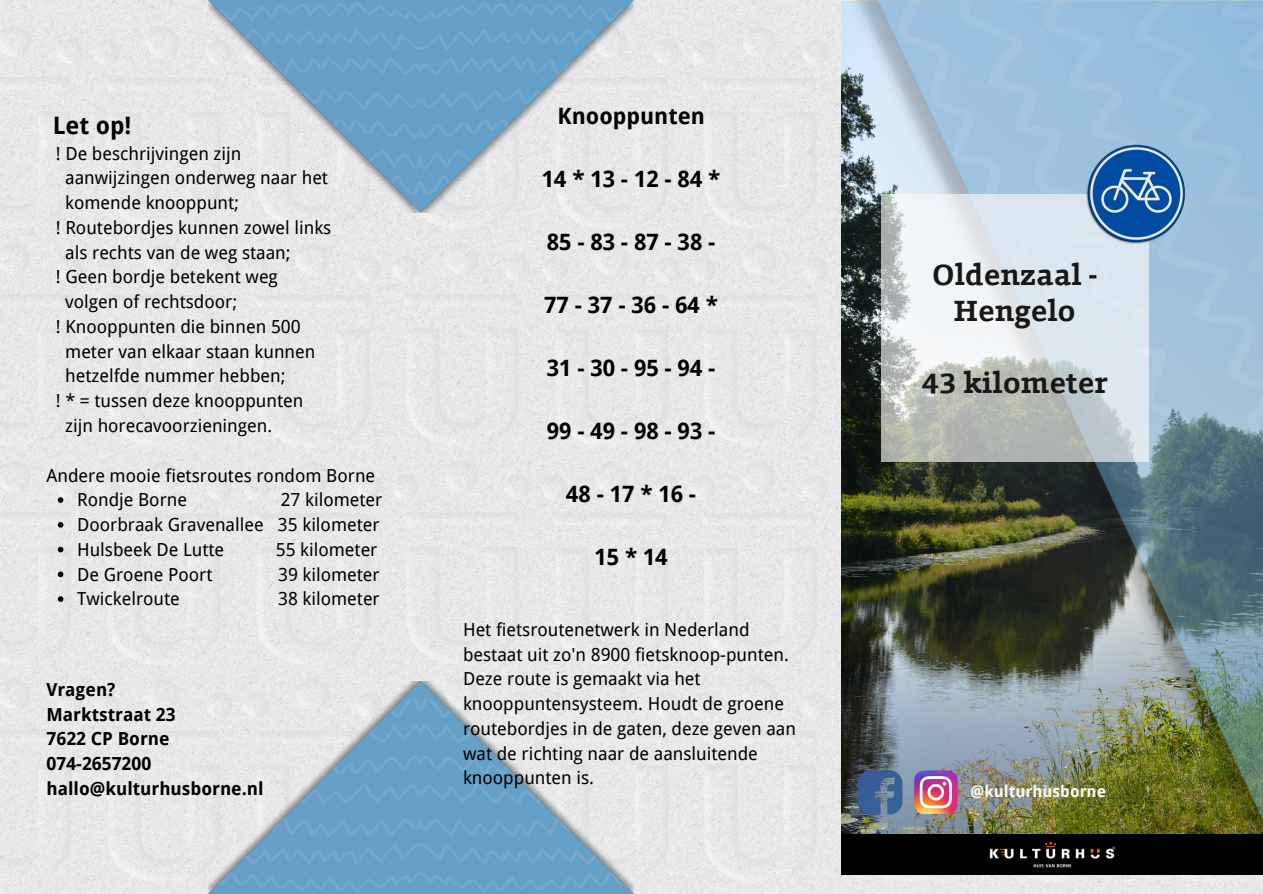
<style>
.page{position:relative;width:1263px;height:894px;background:#fff}
.page>*{position:absolute;margin:0;border:0;box-sizing:border-box;transform-origin:0 0}
.t1{font:700 30px/36px "Foro W01";color:#171717;text-align:center}
.t2{font:700 24px "Droid Sans";color:#000}
.t3{font:700 22.5px "Droid Sans";color:#000}
.t4{font:18px/24.8px "Droid Sans";color:#000}
.t5{font:700 18px/24.8px "Droid Sans";color:#000}
.t6{font:700 16.05px "Droid Sans";color:#fafafa}
</style>
<div class="page">
<div style="left:0;top:0;width:799px;height:893px;background:#e8e8e8"></div>
<svg style="left:58px;top:497px;width:5px;height:5px"></svg>
<svg style="left:58px;top:522px;width:5px;height:5px"></svg>
<svg style="left:58px;top:546px;width:5px;height:6px"></svg>
<svg style="left:58px;top:571px;width:5px;height:6px"></svg>
<svg style="left:58px;top:596px;width:5px;height:5px"></svg>
<img style="left:799px;top:0;width:464px;height:893px">
<svg style="left:881px;top:193px;width:268px;height:268px"></svg>
<img style="left:1087px;top:143px;width:100px;height:100px">
<img style="left:209px;top:681px;width:424px;height:212px">
<img style="left:209px;top:0;width:424px;height:213px">
<div style="left:841px;top:834px;width:422px;height:39px;background:#000"></div>
<img style="left:855px;top:766px;width:50px;height:51px">
<img style="left:912px;top:768px;width:48px;height:48px">
<h2 class="t2" style="left:53px;top:111px;width:80px">Let op!</h2>
<p class="t4" style="left:56px;top:141px;width:187px">! De beschrijvingen zijn</p>
<p class="t4" style="left:65px;top:166px;width:264px">aanwijzingen onderweg naar het</p>
<p class="t4" style="left:65px;top:190px;width:175px">komende knooppunt;</p>
<p class="t4" style="left:56px;top:215px;width:277px">! Routebordjes kunnen zowel links</p>
<p class="t4" style="left:65px;top:240px;width:227px">als rechts van de weg staan;</p>
<p class="t4" style="left:56px;top:265px;width:224px">! Geen bordje betekent weg</p>
<p class="t4" style="left:65px;top:289px;width:173px">volgen of rechtsdoor;</p>
<p class="t4" style="left:56px;top:314px;width:246px">! Knooppunten die binnen 500</p>
<p class="t4" style="left:65px;top:339px;width:252px">meter van elkaar staan kunnen</p>
<p class="t4" style="left:65px;top:364px;width:222px">hetzelfde nummer hebben;</p>
<p class="t4" style="left:56px;top:388px;width:249px">! * = tussen deze knooppunten</p>
<p class="t4" style="left:65px;top:413px;width:208px">zijn horecavoorzieningen.</p>
<p class="t4" style="left:47px;top:462px;width:330px">Andere mooie fietsroutes rondom Borne</p>
<p class="t4" style="left:77px;top:487px;width:111px">Rondje Borne</p>
<p class="t4" style="left:77px;top:487px;width:307px;text-indent:204px">27 kilometer<br>Doorbraak Gravenallee 35 kilometer<br>Hulsbeek De Lutte</p>
<p class="t4" style="left:276px;top:537px;width:103px">55 kilometer</p>
<p class="t4" style="left:77px;top:561px;width:137px">De Groene Poort</p>
<p class="t4" style="left:278px;top:561px;width:103px">39 kilometer</p>
<p class="t4" style="left:77px;top:586px;width:104px">Twickelroute</p>
<p class="t4" style="left:278px;top:586px;width:103px">38 kilometer</p>
<p class="t5" style="left:47px;top:677px;width:219px">Vragen?<br>Marktstraat 23<br>7622 CP Borne<br>074-2657200 hallo@kulturhusborne.nl</p>
<p class="t3" style="left:558px;top:103px;width:149px">Knooppunten</p>
<p class="t3" style="left:542px;top:166px;width:180px">14 * 13 - 12 - 84 *</p>
<p class="t3" style="left:547px;top:229px;width:170px">85 - 83 - 87 - 38 -</p>
<p class="t3" style="left:544px;top:292px;width:175px">77 - 37 - 36 - 64 *</p>
<p class="t3" style="left:547px;top:355px;width:170px">31 - 30 - 95 - 94 -</p>
<p class="t3" style="left:547px;top:418px;width:170px">99 - 49 - 98 - 93 -</p>
<p class="t3" style="left:566px;top:481px;width:132px">48 - 17 * 16 -</p>
<p class="t3" style="left:594px;top:544px;width:75px">15 * 14</p>
<p class="t4" style="left:463px;top:617px;width:334px">Het fietsroutenetwerk in Nederland bestaat uit zo'n 8900 fietsknoop-punten.<br>Deze route is gemaakt via het knooppuntensysteem. Houdt de groene routebordjes in de gaten, deze geven aan wat de richting naar de aansluitende knooppunten is.</p>
<h1 class="t1" style="left:932px;top:255px;width:167px">Oldenzaal -<br>Hengelo</h1>
<h1 class="t1" style="left:922px;top:363px;width:188px">43 kilometer</h1>
<p class="t6" style="left:971px;top:781px;width:137px">@kulturhusborne</p>
</div>
